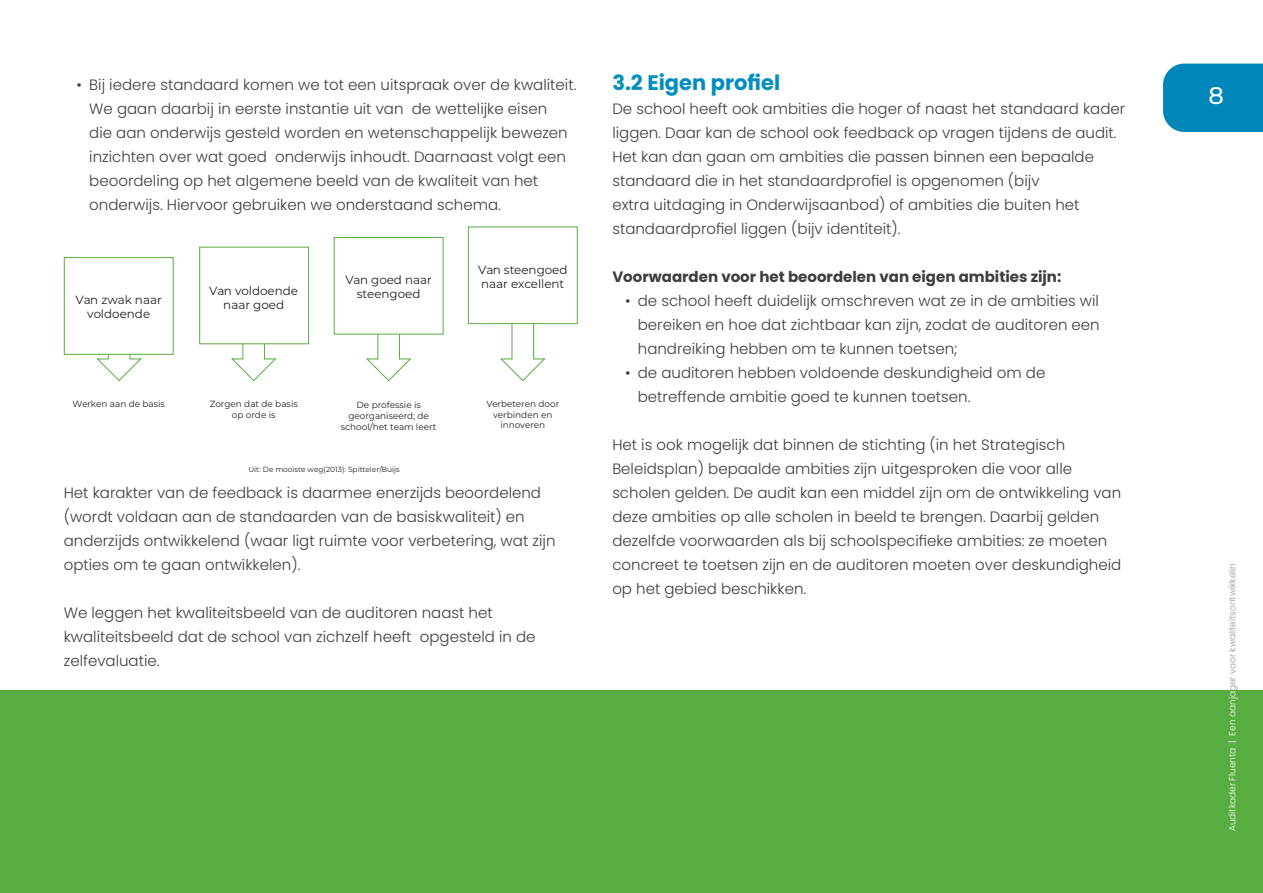
<style>
.page{position:relative;width:1263px;height:893px;background:#fff}
.page>*{position:absolute;margin:0;border:0;box-sizing:border-box;transform-origin:0 0}
.t1{font:500 24px "Montserrat";color:#fff}
.t2{font:700 21px "Poppins";color:#008ebe}
.t3{font:300 15px/24px "Poppins";color:#3e3e3f}
.t4{font:700 15px "Poppins";color:#3e3e3f}
.t5{font:11.85px/14.2px "Montserrat";color:#231f20;text-align:center}
.t6{font:300 9px "Poppins";color:#939598}
.t7{font:8.85px/10.6px "Montserrat";color:#231f20;text-align:center}
.t8{font:7.5px "Montserrat";color:#231f20}
.s1{color:#fff}
</style>
<div class="page">
<div style="left:1163px;top:64px;width:100px;height:68px;background:#0086b8"></div>
<div style="left:0;top:690px;width:1263px;height:203px;background:#58ad40"></div>
<svg style="left:96px;top:312px;width:450px;height:70px"></svg>
<div style="left:64px;top:257px;width:110px;height:98px;background:#fff;border:1px solid #58ad40"></div>
<div style="left:199px;top:247px;width:110px;height:97px;background:#fff;border:1px solid #58ad40"></div>
<div style="left:334px;top:237px;width:109px;height:97px;background:#fff;border:1px solid #58ad40"></div>
<div style="left:468px;top:227px;width:110px;height:97px;background:#fff;border:1px solid #58ad40"></div>
<p class="t3" style="left:89px;top:73px;width:489px;text-indent:-13px">• Bij iedere standaard komen we tot een uitspraak over de kwaliteit.<br>We gaan daarbij in eerste instantie uit van de wettelijke eisen<br>die aan onderwijs gesteld worden en wetenschappelijk bewezen inzichten over wat goed onderwijs inhoudt. Daarnaast volgt een beoordeling op het algemene beeld van de kwaliteit van het onderwijs. Hiervoor gebruiken we onderstaand schema.</p>
<p class="t5" style="left:76px;top:292px;width:88px">Van zwak naar voldoende</p>
<p class="t5" style="left:209px;top:283px;width:90px">Van voldoende naar goed</p>
<p class="t5" style="left:345px;top:272px;width:88px">Van goed naar steengoed</p>
<p class="t5" style="left:478px;top:262px;width:91px;text-align:left">Van steengoed naar excellent</p>
<p class="t7" style="left:73px;top:398px;width:94px">Werken aan de basis</p>
<p class="t7" style="left:210px;top:398px;width:90px">Zorgen dat de basis op orde is</p>
<p class="t7" style="left:341px;top:400px;width:97px">De professie is georganiseerd; de school/het team leert</p>
<p class="t8" style="left:248px;top:464px;width:153px">Uit: De mooiste weg(2013): Spitteler/Buijs</p>
<p class="t7" style="left:486px;top:398px;width:74px">Verbeteren door verbinden en innoveren</p>
<p class="t3" style="left:64px;top:481px;width:493px">Het karakter van de feedback is daarmee enerzijds beoordelend (wordt voldaan aan de standaarden van de basiskwaliteit) en anderzijds ontwikkelend (waar ligt ruimte voor verbetering, wat zijn opties om te gaan ontwikkelen).</p>
<p class="t3" style="left:64px;top:601px;width:473px">We leggen het kwaliteitsbeeld van de auditoren naast het kwaliteitsbeeld dat de school van zichzelf heeft opgesteld in de zelfevaluatie.</p>
<h2 class="t2" style="left:612px;top:70px;width:169px">3.2 Eigen profiel</h2>
<p class="t3" style="left:612px;top:97px;width:514px">De school heeft ook ambities die hoger of naast het standaard kader liggen. Daar kan de school ook feedback op vragen tijdens de audit.<br>Het kan dan gaan om ambities die passen binnen een bepaalde standaard die in het standaardprofiel is opgenomen (bijv<br>extra uitdaging in Onderwijsaanbod) of ambities die buiten het standaardprofiel liggen (bijv identiteit).</p>
<p class="t4" style="left:612px;top:268px;width:450px">Voorwaarden voor het beoordelen van eigen ambities zijn:</p>
<p class="t3" style="left:638px;top:289px;width:463px;text-align:justify;text-indent:-13px">• de school heeft duidelijk omschreven wat ze in de ambities wil bereiken en hoe dat zichtbaar kan zijn, zodat de auditoren een handreiking hebben om te kunnen toetsen;</p>
<p class="t3" style="left:638px;top:361px;width:409px;text-indent:-13px">• de auditoren hebben voldoende deskundigheid om de betreffende ambitie goed te kunnen toetsen.</p>
<p class="t3" style="left:612px;top:433px;width:510px">Het is ook mogelijk dat binnen de stichting (in het Strategisch Beleidsplan) bepaalde ambities zijn uitgesproken die voor alle scholen gelden. De audit kan een middel zijn om de ontwikkeling van deze ambities op alle scholen in beeld te brengen. Daarbij gelden dezelfde voorwaarden als bij schoolspecifieke ambities: ze moeten concreet te toetsen zijn en de auditoren moeten over deskundigheid op het gebied beschikken.</p>
<h1 class="t1" style="left:1208px;top:78px;width:17px">8</h1>
<p class="t6" style="left:1227px;top:831px;width:270px;rotate:-90deg"><span class="s1">Auditkader Fluenta | Een aanja</span>ger voor kwaliteitsontwikkelin</p>
</div>
